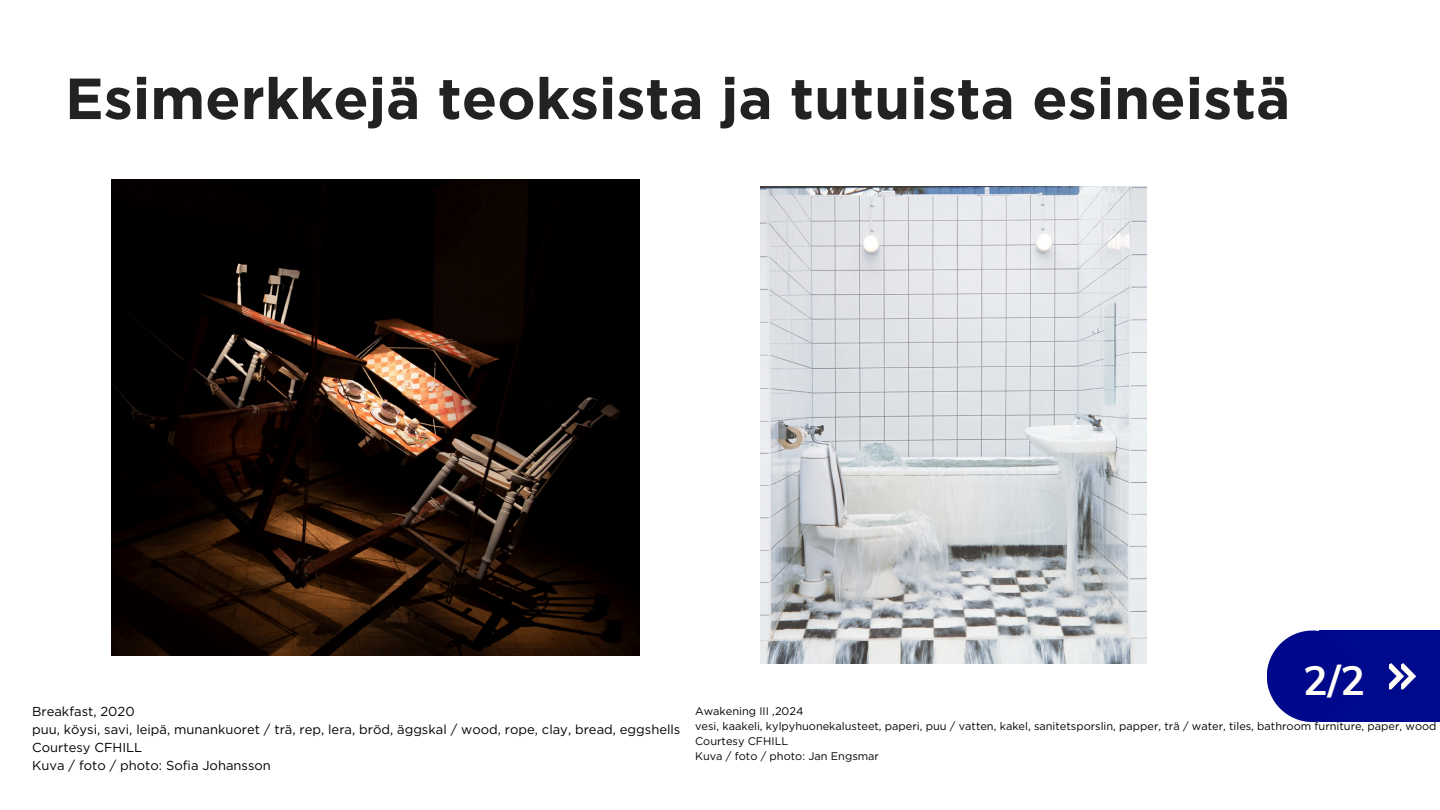
<style>
.page{position:relative;width:1440px;height:810px;background:#fff}
.page>*{position:absolute;margin:0;border:0;box-sizing:border-box;transform-origin:0 0}
.t1{font:700 57.8px "Gotham";color:#222221}
.t2{font:700 41px "Muli";color:#fffef8}
.t3{font:13px/18px "Gotham";color:#000}
.t4{font:11px "Gotham";color:#000}
</style>
<div class="page">
<div style="left:1319px;top:631px;width:121px;height:91px;background:#000a8c"></div>
<div style="left:1267px;top:631px;width:91px;height:91px;background:#00098c;border-radius:50%"></div>
<svg style="left:1389px;top:663px;width:27px;height:26px"></svg>
<img style="left:112px;top:179px;width:528px;height:476px">
<img style="left:760px;top:187px;width:386px;height:476px">
<h3 class="t1" style="left:65px;top:64px;width:1227px">Esimerkkejä teoksista ja tutuista esineistä</h3>
<p class="t2" style="left:1303px;top:654px;width:64px">2/2</p>
<p class="t3" style="left:32px;top:702px;width:650px">Breakfast, 2020<br>puu, köysi, savi, leipä, munankuoret / trä, rep, lera, bröd, äggskal / wood, rope, clay, bread, eggshells Courtesy CFHILL<br>Kuva / foto / photo: Sofia Johansson</p>
<h2 class="t4" style="left:695px;top:705px;width:110px">Awakening III ,2024</h2>
<p class="t4" style="left:695px;top:720px;width:743px">vesi, kaakeli, kylpyhuonekalusteet, paperi, puu / vatten, kakel, sanitetsporslin, papper, trä / water, tiles, bathroom furniture, paper, wood</p>
<p class="t4" style="left:695px;top:735px;width:95px">Courtesy CFHILL</p>
<p class="t4" style="left:695px;top:750px;width:185px">Kuva / foto / photo: Jan Engsmar</p>
</div>
